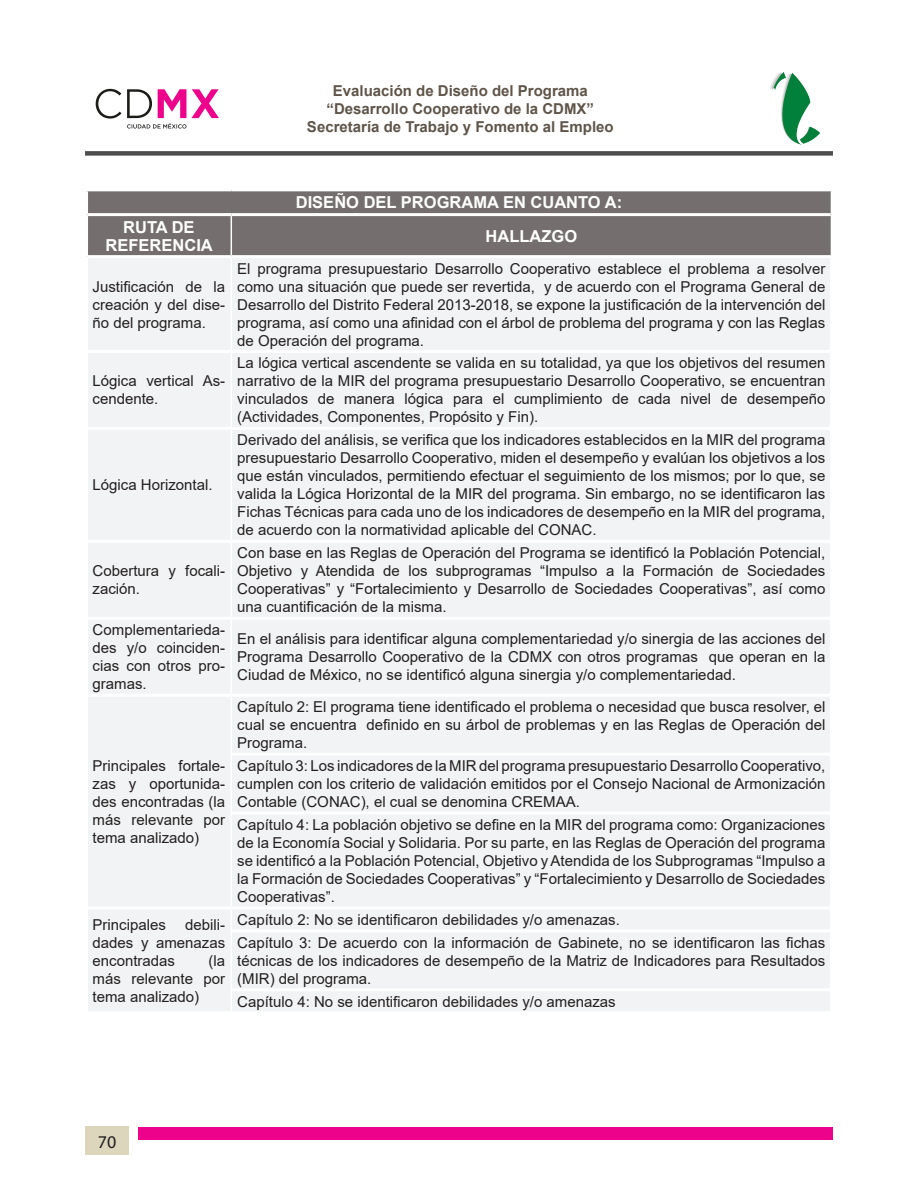
<style>
.page{position:relative;width:918px;height:1188px;background:#fff}
.page>*{position:absolute;margin:0;border:0;box-sizing:border-box;transform-origin:0 0}
.t1{font:18px "Myriad Pro";color:#231f20}
.t2{font:700 16.5px/18px "Arial";color:#fff;text-align:center}
.t3{font:15px/18px "Arial";color:#231f20;text-align:justify}
.t4{font:700 15px/18px "Arial";color:#5f5449;text-align:center}
</style>
<div class="page">
<div style="left:85px;top:1127px;width:44px;height:28px;background:#dbd6bc"></div>
<div style="left:85px;top:151px;width:748px;height:5px;background:#4d4d4d"></div>
<img style="left:770px;top:72px;width:50px;height:73px">
<div style="left:138px;top:1127px;width:695px;height:13px;background:#ed028c"></div>
<svg style="left:96px;top:89px;width:123px;height:40px"></svg>
<div style="left:88px;top:191px;width:743px;height:64px;background:#746f6e"></div>
<div style="left:88px;top:258px;width:742px;height:753px;background:#f2f3f4"></div>
<hr style="left:231px;top:258px;width:1px;height:92px;background:#fff">
<hr style="left:231px;top:353px;width:1px;height:74px;background:#fff">
<hr style="left:231px;top:430px;width:1px;height:110px;background:#fff">
<hr style="left:231px;top:543px;width:1px;height:74px;background:#fff">
<hr style="left:231px;top:620px;width:1px;height:74px;background:#fff">
<hr style="left:231px;top:697px;width:1px;height:57px;background:#fff">
<hr style="left:231px;top:754px;width:1px;height:59px;background:#fff">
<hr style="left:231px;top:813px;width:1px;height:93px;background:#fff">
<svg style="left:231px;top:909px;width:1px;height:22px"></svg>
<hr style="left:231px;top:931px;width:1px;height:59px;background:#fff">
<svg style="left:231px;top:990px;width:1px;height:21px"></svg>
<hr style="left:88px;top:350px;width:143px;height:3px;background:#fff">
<hr style="left:231px;top:350px;width:599px;height:3px;background:#fff">
<hr style="left:88px;top:427px;width:143px;height:3px;background:#fff">
<hr style="left:231px;top:427px;width:599px;height:3px;background:#fff">
<hr style="left:88px;top:540px;width:143px;height:3px;background:#fff">
<hr style="left:231px;top:540px;width:599px;height:3px;background:#fff">
<hr style="left:88px;top:617px;width:143px;height:3px;background:#fff">
<hr style="left:231px;top:617px;width:599px;height:3px;background:#fff">
<hr style="left:88px;top:694px;width:143px;height:3px;background:#fff">
<hr style="left:231px;top:694px;width:599px;height:3px;background:#fff">
<hr style="left:232px;top:753px;width:598px;height:3px;background:#fff">
<hr style="left:232px;top:812px;width:598px;height:3px;background:#fff">
<hr style="left:88px;top:906px;width:143px;height:3px;background:#fff">
<hr style="left:231px;top:906px;width:599px;height:3px;background:#fff">
<hr style="left:232px;top:929px;width:598px;height:3px;background:#fff">
<hr style="left:232px;top:988px;width:598px;height:3px;background:#fff">
<hr style="left:231px;top:216px;width:1px;height:39px;background:#fff">
<hr style="left:88px;top:213px;width:143px;height:3px;background:#fff">
<hr style="left:231px;top:213px;width:600px;height:3px;background:#fff">
<p class="t4" style="left:307px;top:82px;width:308px">Evaluación de Diseño del Programa “Desarrollo Cooperativo de la CDMX”<br>Secretaría de Trabajo y Fomento al Empleo</p>
<p class="t2" style="left:296px;top:194px;width:328px">DISEÑO DEL PROGRAMA EN CUANTO A:</p>
<p class="t2" style="left:106px;top:218px;width:109px">RUTA DE<br>REFERENCIA</p>
<p class="t2" style="left:486px;top:227px;width:93px">HALLAZGO</p>
<p class="t3" style="left:93px;top:277px;width:134px">Justificación de la creación y del dise&shy;ño del programa.</p>
<p class="t3" style="left:237px;top:259px;width:590px">El programa presupuestario Desarrollo Cooperativo establece el problema a resolver como una situación que puede ser revertida, y de acuerdo con el Programa General de Desarrollo del Distrito Federal 2013-2018, se expone la justificación de la intervención del programa, así como una afinidad con el árbol de problema del programa y con las Reglas de Operación del programa.</p>
<p class="t3" style="left:93px;top:372px;width:134px">Lógica vertical As&shy;cendente.</p>
<p class="t3" style="left:93px;top:476px;width:122px">Lógica Horizontal.</p>
<p class="t3" style="left:93px;top:562px;width:134px">Cobertura y focali&shy;zación.</p>
<p class="t3" style="left:237px;top:354px;width:590px">La lógica vertical ascendente se valida en su totalidad, ya que los objetivos del resumen narrativo de la MIR del programa presupuestario Desarrollo Cooperativo, se encuentran vinculados de manera lógica para el cumplimiento de cada nivel de desempeño (Actividades, Componentes, Propósito y Fin).</p>
<p class="t3" style="left:237px;top:431px;width:590px">Derivado del análisis, se verifica que los indicadores establecidos en la MIR del programa presupuestario Desarrollo Cooperativo, miden el desempeño y evalúan los objetivos a los que están vinculados, permitiendo efectuar el seguimiento de los mismos; por lo que, se valida la Lógica Horizontal de la MIR del programa. Sin embargo, no se identificaron las Fichas Técnicas para cada uno de los indicadores de desempeño en la MIR del programa, de acuerdo con la normatividad aplicable del CONAC.</p>
<p class="t3" style="left:237px;top:544px;width:590px">Con base en las Reglas de Operación del Programa se identificó la Población Potencial, Objetivo y Atendida de los subprogramas “Impulso a la Formación de Sociedades Cooperativas” y “Fortalecimiento y Desarrollo de Sociedades Cooperativas”, así como una cuantificación de la misma.</p>
<p class="t3" style="left:93px;top:621px;width:134px">Complementarieda&shy;des y/o coinciden&shy;cias con otros pro&shy;gramas.</p>
<p class="t3" style="left:237px;top:630px;width:590px">En el análisis para identificar alguna complementariedad y/o sinergia de las acciones del Programa Desarrollo Cooperativo de la CDMX con otros programas que operan en la Ciudad de México, no se identificó alguna sinergia y/o complementariedad.</p>
<p class="t3" style="left:93px;top:757px;width:134px">Principales fortale&shy;zas y oportunida&shy;des encontradas (la más relevante por tema analizado)</p>
<p class="t3" style="left:93px;top:915px;width:134px;text-indent:93px">debili&shy;dades y amenazas encontradas</p>
<p class="t3" style="left:93px;top:915px;width:75px">Principales</p>
<p class="t3" style="left:93px;top:951px;width:134px;text-indent:116px">(la más relevante por tema analizado)</p>
<p class="t3" style="left:237px;top:698px;width:590px">Capítulo 2: El programa tiene identificado el problema o necesidad que busca resolver, el cual se encuentra definido en su árbol de problemas y en las Reglas de Operación del Programa.</p>
<p class="t3" style="left:237px;top:757px;width:590px">Capítulo 3: Los indicadores de la MIR del programa presupuestario Desarrollo Cooperativo, cumplen con los criterio de validación emitidos por el Consejo Nacional de Armonización Contable (CONAC), el cual se denomina CREMAA.</p>
<p class="t3" style="left:237px;top:816px;width:590px">Capítulo 4: La población objetivo se define en la MIR del programa como: Organizaciones de la Economía Social y Solidaria. Por su parte, en las Reglas de Operación del programa se identificó a la Población Potencial, Objetivo y Atendida de los Subprogramas “Impulso a la Formación de Sociedades Cooperativas” y “Fortalecimiento y Desarrollo de Sociedades Cooperativas”.</p>
<p class="t3" style="left:237px;top:911px;width:384px">Capítulo 2: No se identificaron debilidades y/o amenazas.</p>
<p class="t3" style="left:237px;top:933px;width:590px">Capítulo 3: De acuerdo con la información de Gabinete, no se identificaron las fichas técnicas de los indicadores de desempeño de la Matriz de Indicadores para Resultados (MIR) del programa.</p>
<p class="t3" style="left:237px;top:992px;width:380px">Capítulo 4: No se identificaron debilidades y/o amenazas</p>
<p class="t1" style="left:98px;top:1131px;width:20px">70</p>
</div>
